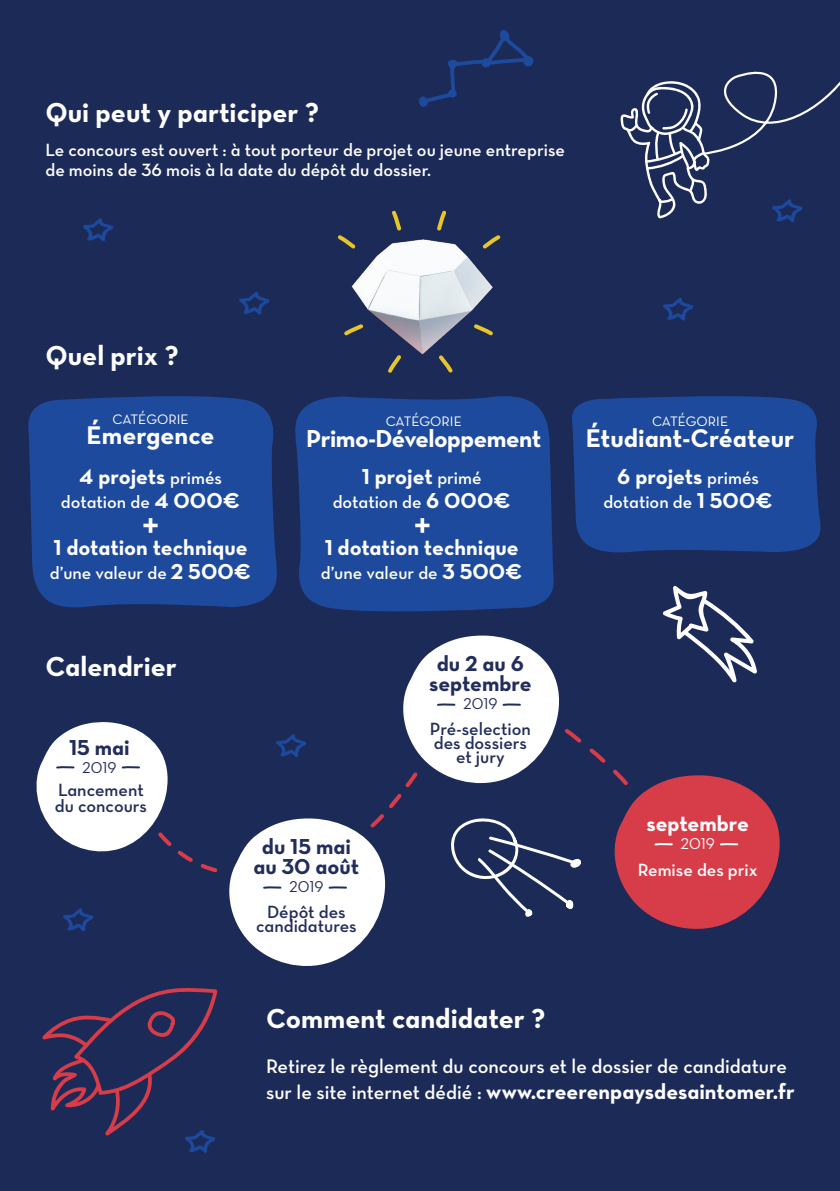
<style>
.page{position:relative;width:840px;height:1191px;background:#fff}
.page>*{position:absolute;margin:0;border:0;box-sizing:border-box;transform-origin:0 0}
.t1{font:28px "Neutra Text Bold Alt";color:#fff}
.t2{font:26px "Neutra Text Bold Alt";color:#fff}
.t3{font:25px "Neutra Text Bold Alt";letter-spacing:-.02em;color:#fff}
.t4{font:22px "Neutra Text Bold Alt";color:#fff}
.t5{font:22px/20px "Neutra Text Bold Alt";color:#232d5b;text-align:center}
.t6{font:20px "Neutra Text Demi Alt";color:#fff}
.t7{font:18px/20px "Neutra Text Demi Alt";color:#fff}
.t8{font:18px/14px "Neutra Text Demi Alt";color:#232d5b}
.t9{font:16px "Neutra Text Book Alt";color:#232d5b}
.t10{font:16px "Neutra Text Book Alt";color:#fff}
.t11{font:14px "Neutra Text Book Alt";color:#fff}
.s1{font-family:"Neutra Text Demi Alt";font-size:18px}
.s2{font-family:"Neutra Text Bold Alt";font-size:22px}
.s3{font-family:"Neutra Text Demi Alt";font-size:20px}
</style>
<div class="page">
<div style="left:0;top:0;width:839px;height:1191px;background:#1c2a58"></div>
<div style="left:28px;top:396px;width:249px;height:189px;background:#1d4a9c"></div>
<div style="left:572px;top:396px;width:249px;height:157px;background:#1d4a9c"></div>
<div style="left:295px;top:396px;width:259px;height:189px;background:#1d4a9c"></div>
<svg style="left:663px;top:297px;width:30px;height:24px"></svg>
<svg style="left:83px;top:218px;width:31px;height:23px"></svg>
<svg style="left:239px;top:291px;width:31px;height:24px"></svg>
<svg style="left:620px;top:71px;width:219px;height:151px"></svg>
<img style="left:351px;top:239px;width:142px;height:116px">
<svg style="left:480px;top:235px;width:21px;height:15px"></svg>
<svg style="left:338px;top:235px;width:19px;height:15px"></svg>
<svg style="left:471px;top:322px;width:22px;height:17px"></svg>
<svg style="left:344px;top:322px;width:21px;height:17px"></svg>
<svg style="left:384px;top:353px;width:19px;height:20px"></svg>
<svg style="left:436px;top:353px;width:19px;height:20px"></svg>
<svg style="left:437px;top:210px;width:10px;height:21px"></svg>
<svg style="left:392px;top:210px;width:9px;height:21px"></svg>
<svg style="left:419px;top:30px;width:115px;height:77px"></svg>
<svg style="left:42px;top:988px;width:176px;height:165px"></svg>
<svg style="left:143px;top:518px;width:14px;height:15px"></svg>
<svg style="left:415px;top:518px;width:14px;height:15px"></svg>
<svg style="left:36px;top:585px;width:744px;height:381px"></svg>
<p class="t1" style="left:45px;top:95px;width:275px">Qui peut y participer ?</p>
<p class="t7" style="left:45px;top:140px;width:521px">Le concours est ouvert : à tout porteur de projet ou jeune entreprise de moins de 36 mois à la date du dépôt du dossier.</p>
<p class="t1" style="left:45px;top:338px;width:135px">Quel prix ?</p>
<p class="t11" style="left:112px;top:410px;width:78px">CATÉGORIE</p>
<p class="t11" style="left:385px;top:413px;width:78px">CATÉGORIE</p>
<p class="t11" style="left:651px;top:413px;width:78px">CATÉGORIE</p>
<p class="t2" style="left:86px;top:419px;width:129px">Émergence</p>
<p class="t3" style="left:306px;top:422px;width:236px">Primo-Développement</p>
<p class="t2" style="left:585px;top:422px;width:210px">Étudiant-Créateur</p>
<p class="t4" style="left:79px;top:462px;width:144px">4 projets <span class="s1">primés</span></p>
<p class="t7" style="left:61px;top:491px;width:181px">dotation de <span class="s2">4 000€</span></p>
<p class="t4" style="left:53px;top:534px;width:195px">1 dotation technique</p>
<p class="t7" style="left:50px;top:562px;width:203px">d’une valeur de <span class="s2">2 500€</span></p>
<p class="t1" style="left:45px;top:649px;width:133px">Calendrier</p>
<p class="t5" style="left:69px;top:736px;width:62px">15 mai</p>
<p class="t9" style="left:82px;top:757px;width:36px">2019</p>
<p class="t8" style="left:58px;top:783px;width:87px">Lancement</p>
<p class="t8" style="left:55px;top:799px;width:93px">du concours</p>
<p class="t4" style="left:361px;top:462px;width:121px">1 projet <span class="s1">primé</span></p>
<p class="t7" style="left:332px;top:491px;width:179px">dotation de <span class="s2">6 000€</span></p>
<p class="t4" style="left:324px;top:534px;width:195px">1 dotation technique</p>
<p class="t7" style="left:320px;top:562px;width:203px">d’une valeur de <span class="s2">3 500€</span></p>
<p class="t5" style="left:429px;top:653px;width:104px">du 2 au 6 septembre</p>
<p class="t9" style="left:463px;top:694px;width:36px">2019</p>
<p class="t8" style="left:429px;top:721px;width:102px">Pré-selection des dossiers</p>
<p class="t8" style="left:455px;top:749px;width:50px">et jury</p>
<p class="t5" style="left:253px;top:836px;width:107px">du 15 mai au 30 août</p>
<p class="t9" style="left:289px;top:876px;width:36px">2019</p>
<p class="t8" style="left:267px;top:904px;width:80px">Dépôt des</p>
<p class="t8" style="left:256px;top:918px;width:102px">candidatures</p>
<p class="t1" style="left:266px;top:1001px;width:281px">Comment candidater ?</p>
<p class="t4" style="left:617px;top:462px;width:143px">6 projets <span class="s1">primés</span></p>
<p class="t7" style="left:603px;top:491px;width:171px">dotation de <span class="s2">1 500€</span></p>
<p class="t4" style="left:646px;top:810px;width:104px">septembre</p>
<p class="t10" style="left:680px;top:834px;width:36px">2019</p>
<p class="t7" style="left:637px;top:859px;width:121px">Remise des prix</p>
<p class="t6" style="left:266px;top:1053px;width:522px">Retirez le règlement du concours et le dossier de candidature</p>
<p class="t4" style="left:266px;top:1078px;width:530px"><span class="s3">sur le site internet dédié :</span> www.creerenpaysdesaintomer.fr</p>
</div>
